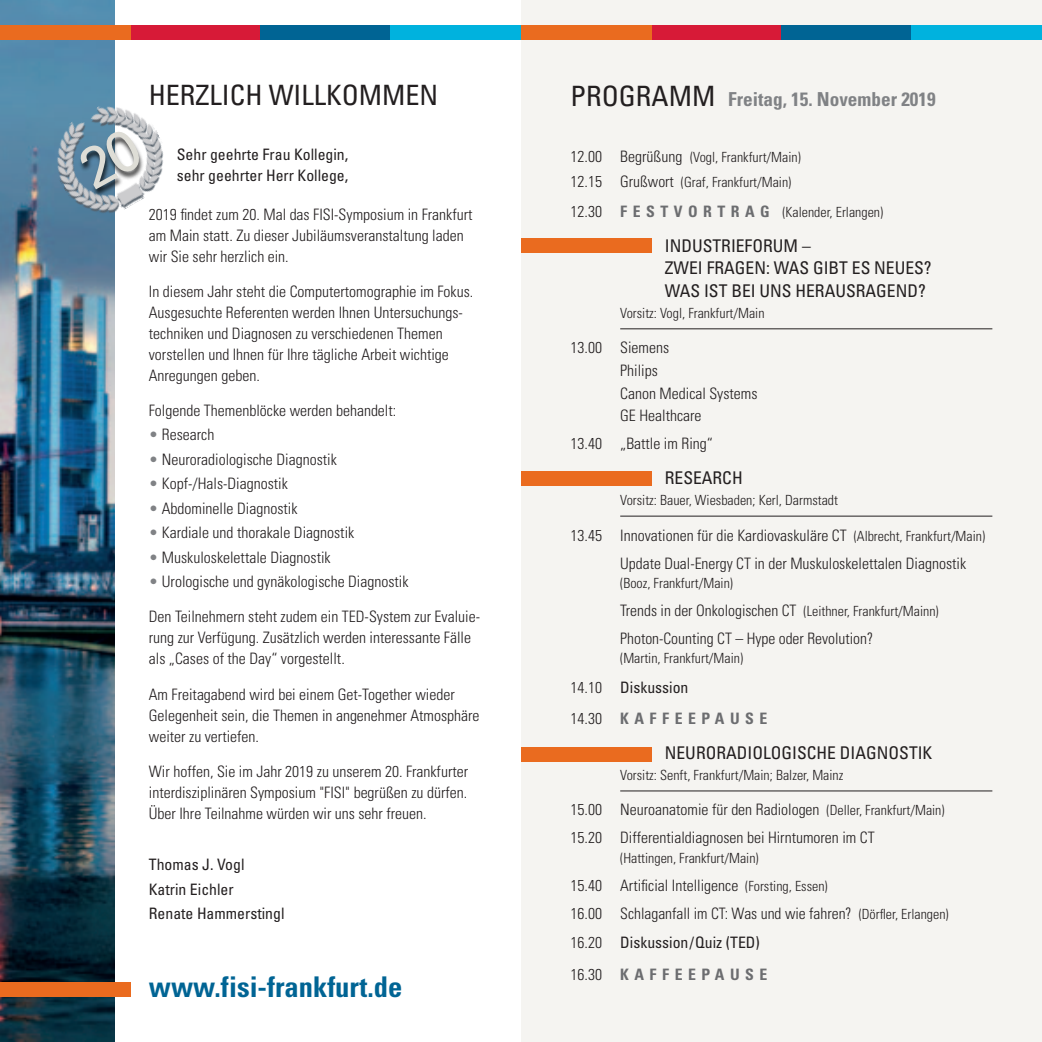
<style>
.page{position:relative;width:1042px;height:1042px;background:#fff}
.page>*{position:absolute;margin:0;border:0;box-sizing:border-box;transform-origin:0 0}
.t1{font:700 condensed 28.53px "Univers LT Std";color:#006494}
.t2{font:condensed 28px "Univers LT Std";color:#231f20}
.t3{font:700 condensed 19.25px "Univers LT Std";color:#808285}
.t4{font:condensed 17.5px "Univers LT Std";color:#231f20}
.t5{font:300 condensed 15.75px/21px "Univers LT Std";color:#231f20}
.t6{font:condensed 15.75px "Univers LT Std";color:#231f20}
.t7{font:700 condensed 15.75px "Univers LT Std";letter-spacing:.35em;color:#6c6d70}
.t8{font:300 condensed 14px "Univers LT Std";color:#231f20}
.s1{font-weight:400;font-size:28px;color:#231f20}
.s2{color:#808285}
.s3{font-size:15.75px}
.s4{font-weight:700;font-size:15.75px;color:#6c6d70}
.s5{font-size:14px}
.s6{font-weight:300}
.s7{font-weight:300;color:#231f20}
</style>
<div class="page">
<div style="left:130px;top:25px;width:130px;height:15px;background:#d71a37"></div>
<div style="left:260px;top:25px;width:131px;height:15px;background:#006494"></div>
<div style="left:391px;top:25px;width:130px;height:15px;background:#00b2de"></div>
<img style="left:0;top:0;width:114px;height:1042px">
<div style="left:0;top:25px;width:130px;height:15px;background:#ea6b1f"></div>
<div style="left:0;top:982px;width:130px;height:15px;background:#ea6b1f"></div>
<div style="left:521px;top:0;width:521px;height:1042px;background:#f5f4f1"></div>
<div style="left:651px;top:25px;width:130px;height:15px;background:#d71a37"></div>
<div style="left:781px;top:25px;width:131px;height:15px;background:#006494"></div>
<div style="left:912px;top:25px;width:130px;height:15px;background:#00b2de"></div>
<div style="left:521px;top:25px;width:130px;height:15px;background:#ea6b1f"></div>
<div style="left:521px;top:238px;width:130px;height:15px;background:#ea6b1f"></div>
<div style="left:521px;top:471px;width:130px;height:15px;background:#ea6b1f"></div>
<div style="left:521px;top:747px;width:130px;height:15px;background:#ea6b1f"></div>
<hr style="left:620px;top:328px;width:372px;height:1px;background:#231f20">
<hr style="left:620px;top:516px;width:372px;height:1px;background:#231f20">
<hr style="left:620px;top:790px;width:372px;height:1px;background:#231f20">
<img style="left:4px;top:82px;width:160px;height:232px">
<svg style="left:76px;top:127px;width:69px;height:62px"></svg>
<p class="t2" style="left:149px;top:84px;width:291px">HERZLICH WILLKOMMEN</p>
<p class="t3" style="left:570px;top:92px;width:366px"><span class="s1">PROGRAMM</span> Freitag, 15. November 2019</p>
<p class="t6" style="left:177px;top:149px;width:173px">Sehr geehrte Frau Kollegin,</p>
<p class="t6" style="left:177px;top:170px;width:173px">sehr geehrter Herr Kollege,</p>
<p class="t5" style="left:149px;top:205px;width:325px">2019 findet zum 20. Mal das FISI-Symposium in Frankfurt am Main statt. Zu dieser Jubiläumsveranstaltung laden wir Sie sehr herzlich ein.</p>
<p class="t5" style="left:149px;top:282px;width:326px">In diesem Jahr steht die Computertomographie im Fokus.<br>Ausgesuchte Referenten werden Ihnen Untersuchungs&shy;techniken und Diagnosen zu verschiedenen Themen</p>
<p class="t5" style="left:149px;top:345px;width:301px">vorstellen und Ihnen für Ihre tägliche Arbeit wichtige</p>
<p class="t5" style="left:149px;top:366px;width:113px">Anregungen geben.</p>
<p class="t5" style="left:149px;top:401px;width:249px">Folgende Themenblöcke werden behandelt:</p>
<p class="t5" style="left:149px;top:426px;width:67px"><span class="s2">•</span> Research</p>
<p class="t5" style="left:149px;top:450px;width:189px"><span class="s2">•</span> Neuroradiologische Diagnostik</p>
<p class="t5" style="left:149px;top:475px;width:141px"><span class="s2">•</span> Kopf-/Hals-Diagnostik</p>
<p class="t5" style="left:149px;top:499px;width:150px"><span class="s2">•</span> Abdominelle Diagnostik</p>
<p class="t5" style="left:149px;top:524px;width:207px"><span class="s2">•</span> Kardiale und thorakale Diagnostik</p>
<p class="t5" style="left:149px;top:548px;width:183px"><span class="s2">•</span> Muskuloskelettale Diagnostik</p>
<p class="t5" style="left:149px;top:573px;width:261px"><span class="s2">•</span> Urologische und gynäkologische Diagnostik</p>
<p class="t5" style="left:149px;top:608px;width:333px">Den Teilnehmern steht zudem ein TED-System zur Evaluie&shy;rung zur Verfügung. Zusätzlich werden interessante Fälle als „Cases of the Day“ vorgestellt.</p>
<p class="t5" style="left:149px;top:685px;width:307px">Am Freitagabend wird bei einem Get-Together wieder</p>
<p class="t5" style="left:149px;top:706px;width:332px">Gelegenheit sein, die Themen in angenehmer Atmosphäre weiter zu vertiefen.</p>
<p class="t5" style="left:149px;top:762px;width:321px;text-align:justify">Wir hoffen, Sie im Jahr 2019 zu unserem 20. Frankfurter interdisziplinären Symposium "FISI" begrüßen zu dürfen.<br>Über Ihre Teilnahme würden wir uns sehr freuen.</p>
<p class="t6" style="left:149px;top:858px;width:97px">Thomas J. Vogl</p>
<p class="t6" style="left:149px;top:883px;width:86px">Katrin Eichler</p>
<p class="t6" style="left:149px;top:907px;width:137px">Renate Hammerstingl</p>
<p class="t1" style="left:149px;top:976px;width:255px">www.fisi-frankfurt.de</p>
<p class="t8" style="left:570px;top:151px;width:232px"><span class="s3">12.00 Begrüßung</span> (Vogl, Frankfurt/Main)</p>
<p class="t8" style="left:570px;top:177px;width:222px"><span class="s3">12.15 Grußwort</span> (Graf, Frankfurt/Main)</p>
<p class="t8" style="left:570px;top:207px;width:314px"><span class="s3">12.30</span> <span class="s4">F E S T V O R T R A G</span> (Kalender, Erlangen)</p>
<p class="t4" style="left:665px;top:239px;width:147px">INDUSTRIEFORUM –</p>
<p class="t4" style="left:665px;top:262px;width:268px">ZWEI FRAGEN: WAS GIBT ES NEUES?</p>
<p class="t4" style="left:665px;top:284px;width:262px">WAS IST BEI UNS HERAUSRAGEND?</p>
<p class="t8" style="left:620px;top:308px;width:146px">Vorsitz: Vogl, Frankfurt/Main</p>
<p class="t5" style="left:570px;top:338px;width:100px">13.00 Siemens</p>
<p class="t5" style="left:620px;top:361px;width:39px">Philips</p>
<p class="t5" style="left:620px;top:384px;width:139px">Canon Medical Systems</p>
<p class="t5" style="left:620px;top:407px;width:83px">GE Healthcare</p>
<p class="t5" style="left:570px;top:435px;width:144px">13.40 „Battle im Ring“</p>
<p class="t4" style="left:665px;top:472px;width:79px">RESEARCH</p>
<p class="t8" style="left:620px;top:495px;width:219px">Vorsitz: Bauer, Wiesbaden; Kerl, Darmstadt</p>
<p class="t5" style="left:570px;top:526px;width:416px">13.45 Innovationen für die Kardiovaskuläre CT <span class="s5">(Albrecht, Frankfurt/Main)</span></p>
<p class="t5" style="left:620px;top:554px;width:347px">Update Dual-Energy CT in der Muskuloskelettalen Diagnostik</p>
<p class="t8" style="left:620px;top:578px;width:114px">(Booz, Frankfurt/Main)</p>
<p class="t5" style="left:620px;top:601px;width:320px">Trends in der Onkologischen CT <span class="s5">(Leithner, Frankfurt/Mainn)</span></p>
<p class="t5" style="left:620px;top:629px;width:254px">Photon-Counting CT – Hype oder Revolution?</p>
<p class="t8" style="left:620px;top:653px;width:124px">(Martin, Frankfurt/Main)</p>
<p class="t6" style="left:570px;top:681px;width:119px"><span class="s6">14.10</span> Diskussion</p>
<p class="t7" style="left:570px;top:713px;width:198px"><span class="s7">14.30</span> KAFFEEPAUSE</p>
<p class="t4" style="left:665px;top:746px;width:269px">NEURORADIOLOGISCHE DIAGNOSTIK</p>
<p class="t8" style="left:620px;top:770px;width:225px">Vorsitz: Senft, Frankfurt/Main; Balzer, Mainz</p>
<p class="t5" style="left:570px;top:800px;width:375px">15.00 Neuroanatomie für den Radiologen <span class="s5">(Deller, Frankfurt/Main)</span></p>
<p class="t5" style="left:570px;top:828px;width:306px">15.20 Differentialdiagnosen bei Hirntumoren im CT</p>
<p class="t8" style="left:620px;top:852px;width:140px">(Hattingen, Frankfurt/Main)</p>
<p class="t5" style="left:570px;top:876px;width:259px">15.40 Artificial Intelligence <span class="s5">(Forsting, Essen)</span></p>
<p class="t5" style="left:570px;top:904px;width:380px">16.00 Schlaganfall im CT: Was und wie fahren? <span class="s5">(Dörfler, Erlangen)</span></p>
<p class="t6" style="left:570px;top:937px;width:191px"><span class="s6">16.20</span> Diskussion/Quiz (TED)</p>
<p class="t7" style="left:570px;top:968px;width:198px"><span class="s7">16.30</span> KAFFEEPAUSE</p>
</div>
